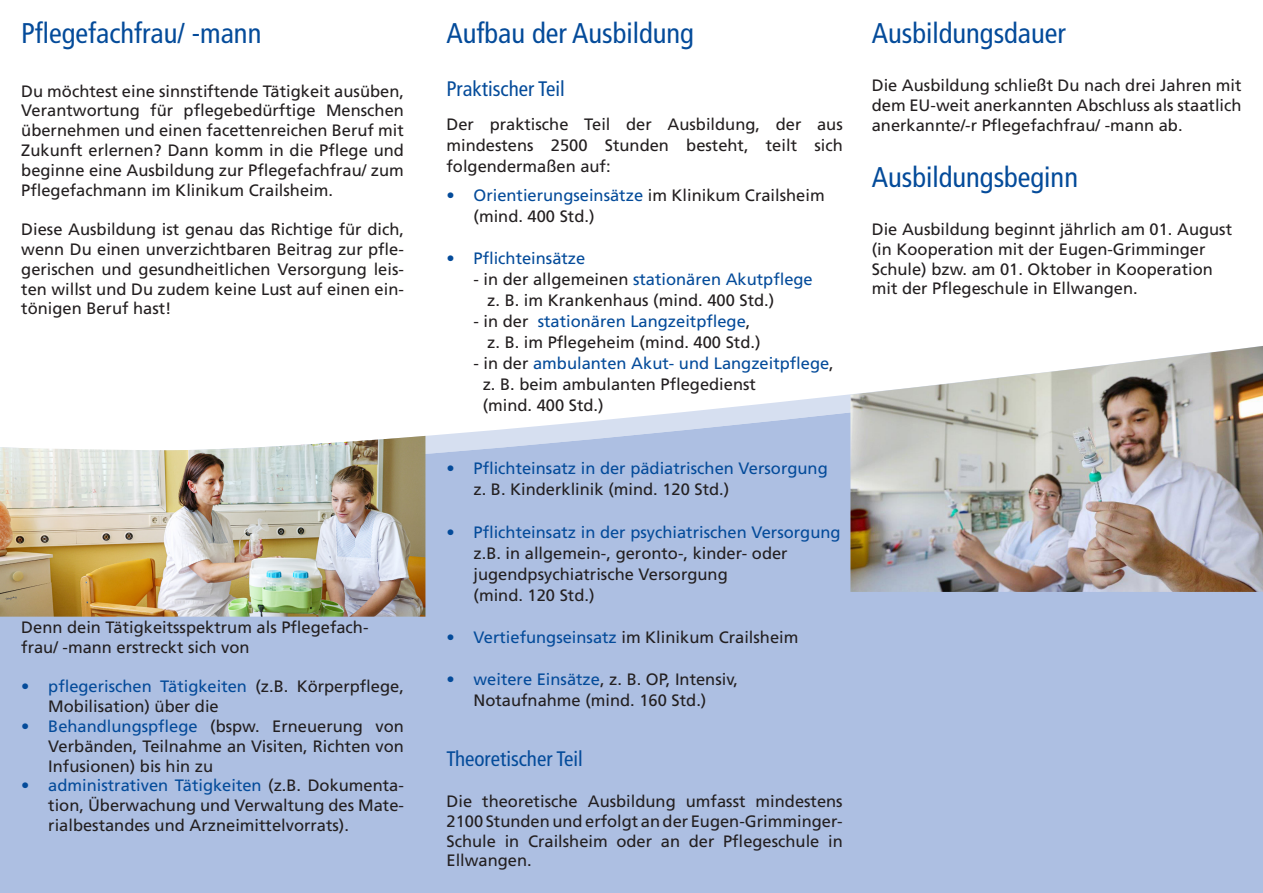
<style>
.page{position:relative;width:1263px;height:893px;background:#fff}
.page>*{position:absolute;margin:0;border:0;box-sizing:border-box;transform-origin:0 0}
.t1{font:condensed 28.5px "Frutiger LT Pro";color:#044b9a}
.t2{font:condensed 21px "Frutiger LT Pro";color:#044b9a}
.t3{font:16.5px/19.8px "Frutiger LT Pro";color:#231f20}
.t4{font:16.5px/21px "Frutiger LT Pro";color:#044b9a}
.s1{color:#044b9a}
.s2{color:#231f20}
</style>
<div class="page">
<div style="left:0;top:470px;width:1263px;height:423px;background:#adbfe2"></div>
<svg style="left:425px;top:394px;width:425px;height:76px"></svg>
<img style="left:850px;top:346px;width:413px;height:246px">
<img style="left:0;top:436px;width:425px;height:181px">
<p class="t1" style="left:21px;top:16px;width:242px">Pflegefachfrau/ -mann</p>
<p class="t3" style="left:21px;top:81px;width:384px;text-align:justify">Du möchtest eine sinnstiftende Tätigkeit ausüben, Verantwortung für pflegebedürftige Menschen übernehmen und einen facettenreichen Beruf mit Zukunft erlernen? Dann komm in die Pflege und beginne eine Ausbildung zur Pflegefachfrau/ zum Pflegefachmann im Klinikum Crailsheim.</p>
<p class="t3" style="left:21px;top:220px;width:384px;text-align:justify">Diese Ausbildung ist genau das Richtige für dich, wenn Du einen unverzichtbaren Beitrag zur pfle&shy;gerischen und gesundheitlichen Versorgung leis&shy;ten willst und Du zudem keine Lust auf einen ein&shy;tönigen Beruf hast!</p>
<p class="t3" style="left:21px;top:617px;width:349px">Denn dein Tätigkeitsspektrum als Pflegefach&shy;frau/ -mann erstreckt sich von</p>
<p class="t3" style="left:48px;top:677px;width:357px;text-indent:-27px"><span class="s1">• pflegerischen Tätigkeiten</span> (z.B. Körperpflege,<br>Mobilisation) über die</p>
<p class="t3" style="left:48px;top:716px;width:357px;text-align:justify;text-indent:-27px"><span class="s1">• Behandlungspflege</span> (bspw. Erneuerung von Verbänden, Teilnahme an Visiten, Richten von Infusionen) bis hin zu</p>
<p class="t3" style="left:48px;top:776px;width:357px;text-align:justify;text-indent:-27px"><span class="s1">• administrativen Tätigkeiten</span> (z.B. Dokumenta&shy;tion, Überwachung und Verwaltung des Mate&shy;rialbestandes und Arzneimittelvorrats).</p>
<p class="t1" style="left:446px;top:16px;width:249px">Aufbau der Ausbildung</p>
<p class="t2" style="left:446px;top:77px;width:120px">Praktischer Teil</p>
<p class="t3" style="left:446px;top:114px;width:398px;line-height:21px;text-align:justify">Der praktische Teil der Ausbildung, der aus mindestens 2500 Stunden besteht, teilt sich folgendermaßen auf:</p>
<p class="t3" style="left:473px;top:185px;width:353px;line-height:21px;text-indent:-27px"><span class="s1">• Orientierungseinsätze</span> im Klinikum Crailsheim (mind. 400 Std.)</p>
<p class="t4" style="left:446px;top:248px;width:140px">• Pflichteinsätze</p>
<p class="t3" style="left:487px;top:269px;width:327px;line-height:21px;text-indent:-14px">- in der allgemeinen <span class="s1">stationären Akutpflege </span>z. B. im Krankenhaus (mind. 400 Std.)</p>
<p class="t3" style="left:487px;top:311px;width:275px;line-height:21px;text-indent:-14px">- in der <span class="s1">stationären Langzeitpflege</span>, z. B. im Pflegeheim (mind. 400 Std.)</p>
<p class="t3" style="left:483px;top:353px;width:353px;line-height:21px;text-indent:-9px">- in der <span class="s1">ambulanten Akut- und Langzeitpflege</span>, z. B. beim ambulanten Pflegedienst<br>(mind. 400 Std.)</p>
<p class="t4" style="left:473px;top:458px;width:356px;text-indent:-27px">• Pflichteinsatz in der pädiatrischen Versorgung <span class="s2">z. B. Kinderklinik (mind. 120 Std.)</span></p>
<p class="t3" style="left:473px;top:521px;width:369px;line-height:21px;text-indent:-27px"><span class="s1">• Pflichteinsatz in der psychiatrischen Versorgung </span>z.B. in allgemein-, geronto-, kinder- oder jugendpsychiatrische Versorgung<br>(mind. 120 Std.)</p>
<p class="t3" style="left:446px;top:627px;width:353px"><span class="s1">• Vertiefungseinsatz</span> im Klinikum Crailsheim</p>
<p class="t3" style="left:446px;top:668px;width:293px;line-height:21px;text-align:center"><span class="s1">• weitere Einsätze</span>, z. B. OP, Intensiv,<br>Notaufnahme (mind. 160 Std.)</p>
<p class="t2" style="left:446px;top:747px;width:138px">Theoretischer Teil</p>
<p class="t3" style="left:446px;top:791px;width:398px;text-align:justify">Die theoretische Ausbildung umfasst mindestens 2100 Stunden und erfolgt an der Eugen-Grimminger-Schule in Crailsheim oder an der Pflegeschule in Ellwangen.</p>
<p class="t1" style="left:872px;top:17px;width:196px">Ausbildungsdauer</p>
<p class="t3" style="left:872px;top:76px;width:371px;text-align:justify">Die Ausbildung schließt Du nach drei Jahren mit dem EU-weit anerkannten Abschluss als staatlich anerkannte/-r Pflegefachfrau/ -mann ab.</p>
<p class="t1" style="left:872px;top:160px;width:208px">Ausbildungsbeginn</p>
<p class="t3" style="left:872px;top:219px;width:362px">Die Ausbildung beginnt jährlich am 01. August (in Kooperation mit der Eugen-Grimminger Schule) bzw. am 01. Oktober in Kooperation mit der Pflegeschule in Ellwangen.</p>
</div>
